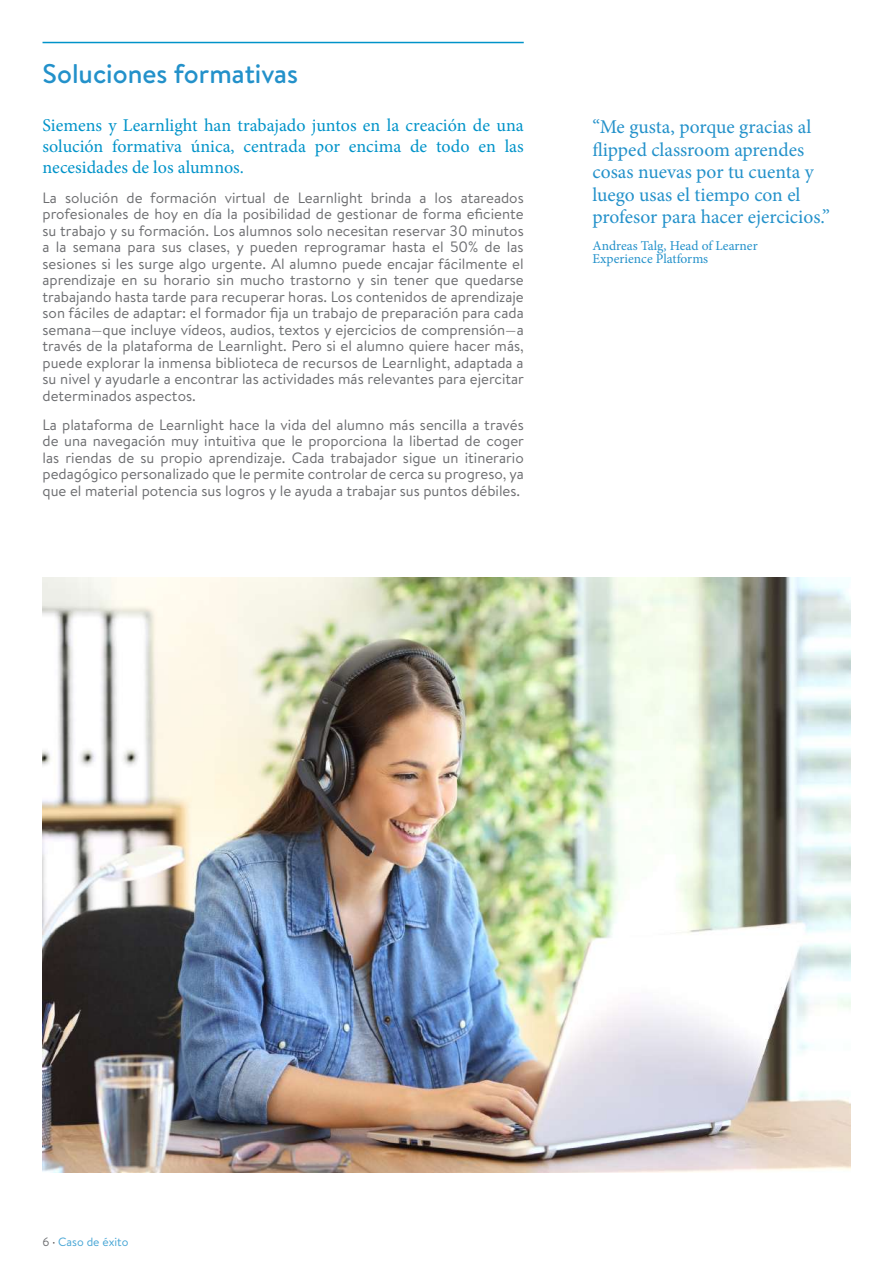
<style>
.page{position:relative;width:893px;height:1263px;background:#fff}
.page>*{position:absolute;margin:0;border:0;box-sizing:border-box;transform-origin:0 0}
.t1{font:500 27px "Brandon Text";color:#2391ca}
.t2{font:19.5px/22.5px "Minion Pro";color:#2391ca}
.t3{font:18px/21px "Minion Pro";color:#0093c9;text-align:justify}
.t4{font:15px/16.5px "Brandon Text";color:#6c6d70;text-align:justify}
.t5{font:13.5px/13.5px "Minion Pro";color:#2391ca}
.t6{font:12px "Brandon Text";color:#46a5d5}
.s1{color:#6c6d70}
.s2{color:#231f20}
</style>
<div class="page">
<hr style="left:43px;top:42px;width:481px;height:1px;background:#0093c9">
<img style="left:43px;top:577px;width:807px;height:595px">
<h1 class="t1" style="left:43px;top:55px;width:257px">Soluciones formativas</h1>
<p class="t3" style="left:43px;top:115px;width:483px">Siemens y Learnlight han trabajado juntos en la creación de una solución formativa única, centrada por encima de todo en las necesidades de los alumnos.</p>
<p class="t4" style="left:43px;top:189px;width:483px">La solución de formación virtual de Learnlight brinda a los atareados profesionales de hoy en día la posibilidad de gestionar de forma eficiente su trabajo y su formación. Los alumnos solo necesitan reservar 30 minutos a la semana para sus clases, y pueden reprogramar hasta el 50% de las sesiones si les surge algo urgente. Al alumno puede encajar fácilmente el aprendizaje en su horario sin mucho trastorno y sin tener que quedarse trabajando hasta tarde para recuperar horas. Los contenidos de aprendizaje son fáciles de adaptar: el formador fija un trabajo de preparación para cada semana—que incluye vídeos, audios, textos y ejercicios de comprensión—a través de la plataforma de Learnlight. Pero si el alumno quiere hacer más, puede explorar la inmensa biblioteca de recursos de Learnlight, adaptada a su nivel y ayudarle a encontrar las actividades más relevantes para ejercitar determinados aspectos.</p>
<p class="t4" style="left:43px;top:416px;width:483px">La plataforma de Learnlight hace la vida del alumno más sencilla a través de una navegación muy intuitiva que le proporciona la libertad de coger las riendas de su propio aprendizaje. Cada trabajador sigue un itinerario pedagógico personalizado que le permite controlar de cerca su progreso, ya que el material potencia sus logros y le ayuda a trabajar sus puntos débiles.</p>
<h2 class="t2" style="left:592px;top:116px;width:239px">“Me gusta, porque gracias al flipped classroom aprendes cosas nuevas por tu cuenta y luego usas el tiempo con el profesor para hacer ejercicios.”</h2>
<p class="t5" style="left:592px;top:238px;width:167px">Andreas Talg, Head of Learner<br>Experience Platforms</p>
<p class="t6" style="left:43px;top:1233px;width:87px"><span class="s1">6</span> <span class="s2">·</span> Caso de éxito</p>
</div>
